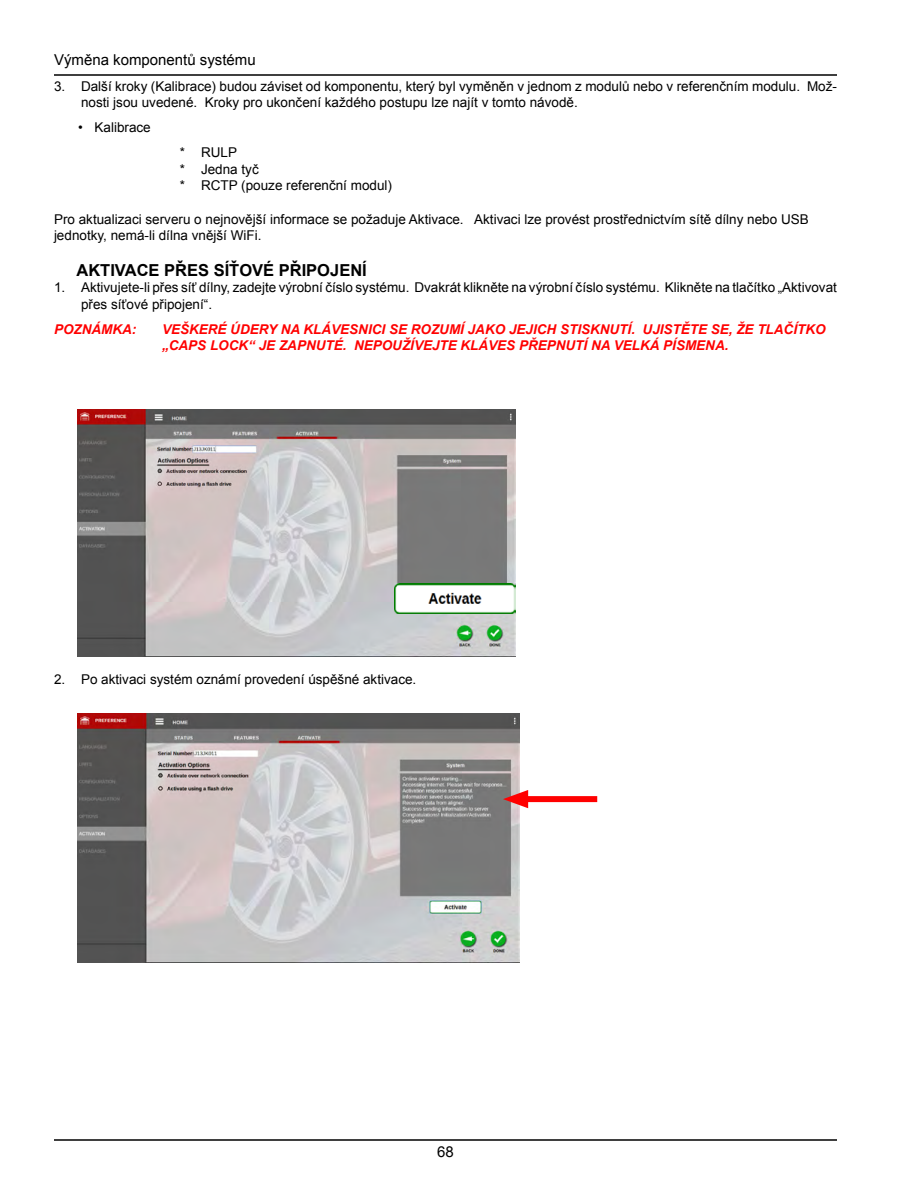
<style>
.page{position:relative;width:918px;height:1188px;background:#fff}
.page>*{position:absolute;margin:0;border:0;box-sizing:border-box;transform-origin:0 0}
.t1{font:700 16.5px "Arial";color:#000}
.t2{font:15px "Arial";color:#000}
.t3{font:13.5px/16.2px "Arial";color:#000}
.t4{font:italic 700 13.5px/16.2px "Arial";color:#f00}
</style>
<div class="page">
<img style="left:78px;top:410px;width:438px;height:246px">
<img style="left:395px;top:584px;width:121px;height:29px">
<img style="left:78px;top:714px;width:441px;height:248px">
<div style="left:518px;top:796px;width:79px;height:6px;background:#f00"></div>
<svg style="left:503px;top:790px;width:25px;height:18px"></svg>
<hr style="left:54px;top:1139px;width:783px;height:2px;background:#000">
<hr style="left:54px;top:74px;width:783px;height:2px;background:#000">
<p class="t2" style="left:54px;top:50px;width:203px">Výměna komponentů systému</p>
<p class="t3" style="left:81px;top:78px;width:757px;text-indent:-27px">3. Další kroky (Kalibrace) budou záviset od komponentu, který byl vyměněn v jednom z modulů nebo v referenčním modulu. Mož&shy;nosti jsou uvedené. Kroky pro ukončení každého postupu lze najít v tomto návodě.</p>
<p class="t3" style="left:78px;top:120px;width:74px">• Kalibrace</p>
<p class="t3" style="left:180px;top:145px;width:214px">* RULP<br>* Jedna tyč<br>* RCTP (pouze referenční modul)</p>
<p class="t3" style="left:54px;top:211px;width:756px">Pro aktualizaci serveru o nejnovější informace se požaduje Aktivace. Aktivaci lze provést prostřednictvím sítě dílny nebo USB jednotky, nemá-li dílna vnější WiFi.</p>
<p class="t1" style="left:76px;top:259px;width:292px">AKTIVACE PŘES SÍŤOVÉ PŘIPOJENÍ</p>
<p class="t3" style="left:81px;top:280px;width:757px;text-indent:-27px">1. Aktivujete-li přes síť dílny, zadejte výrobní číslo systému. Dvakrát klikněte na výrobní číslo systému. Klikněte na tlačítko „Aktivovat přes síťové připojení“.</p>
<p class="t4" style="left:54px;top:321px;width:84px">POZNÁMKA:</p>
<p class="t4" style="left:162px;top:321px;width:665px">VEŠKERÉ ÚDERY NA KLÁVESNICI SE ROZUMÍ JAKO JEJICH STISKNUTÍ. UJISTĚTE SE, ŽE TLAČÍTKO „CAPS LOCK“ JE ZAPNUTÉ. NEPOUŽÍVEJTE KLÁVES PŘEPNUTÍ NA VELKÁ PÍSMENA.</p>
<p class="t3" style="left:54px;top:672px;width:364px">2. Po aktivaci systém oznámí provedení úspěšné aktivace.</p>
<p class="t2" style="left:437px;top:1142px;width:18px">68</p>
</div>
